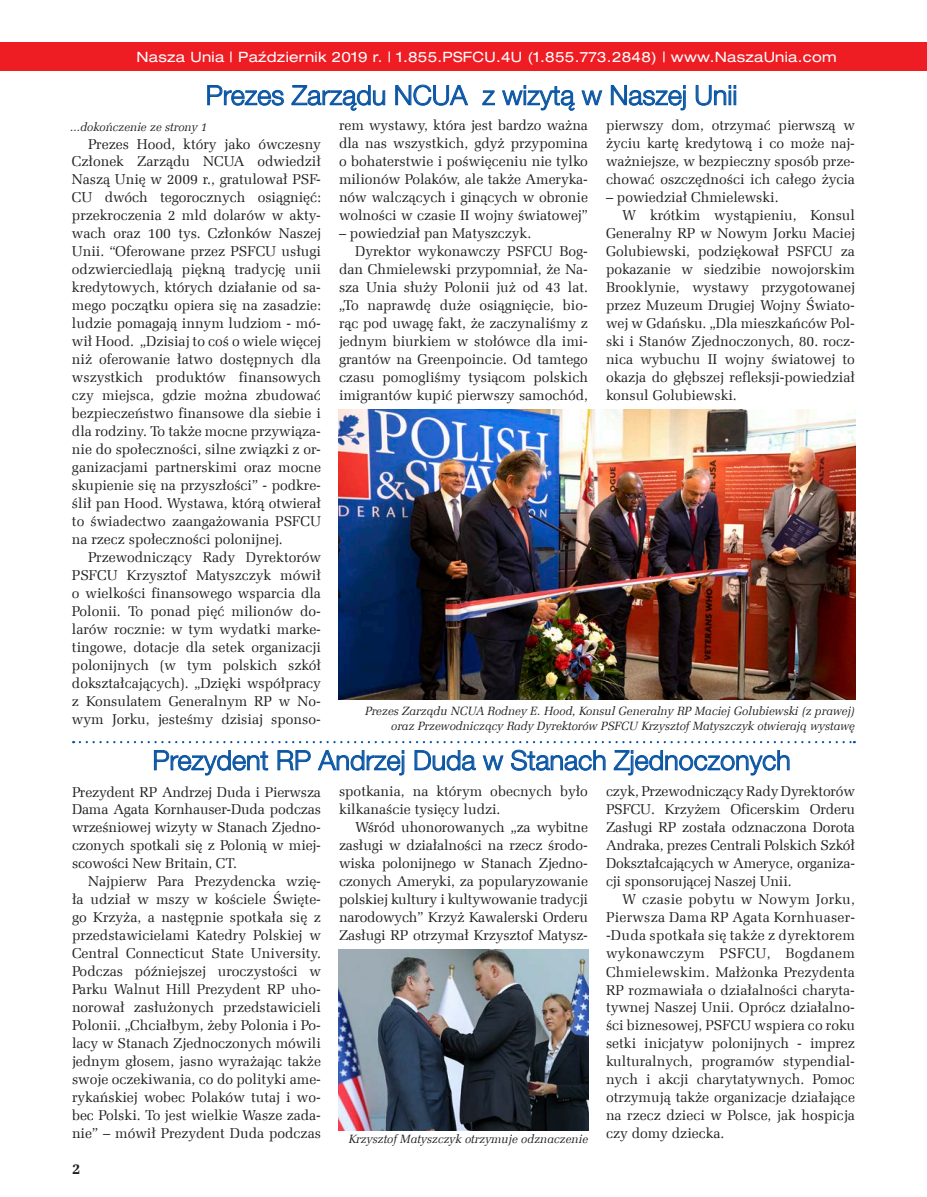
<style>
.page{position:relative;width:927px;height:1197px;background:#fff}
.page>*{position:absolute;margin:0;border:0;box-sizing:border-box;transform-origin:0 0}
.t1{font:300 27px "Helvetica Neue LT Pro";color:#0a55a4}
.page_numbers{font:15px "Zapf Ellipt EU Bold";color:#231f20}
.first_paragraph{font:14.25px/18px "Zapf Ellipt EU Normal";color:#231f20;text-align:justify}
.t2{font:expanded 14.25px "Helvetica Neue LT Pro";letter-spacing:.02em;color:#fff}
.t3{font:12px/14.4px "Zapf Ellipt EU Italic";color:#231f20;text-align:right}
</style>
<div class="page">
<svg style="left:154px;top:750px;width:114px;height:26px"></svg>
<svg style="left:277px;top:750px;width:34px;height:21px"></svg>
<svg style="left:318px;top:750px;width:87px;height:26px"></svg>
<svg style="left:414px;top:750px;width:62px;height:21px"></svg>
<svg style="left:483px;top:755px;width:21px;height:16px"></svg>
<svg style="left:511px;top:749px;width:95px;height:22px"></svg>
<svg style="left:614px;top:750px;width:176px;height:26px"></svg>
<svg style="left:207px;top:85px;width:77px;height:21px"></svg>
<svg style="left:291px;top:85px;width:95px;height:26px"></svg>
<svg style="left:395px;top:84px;width:73px;height:22px"></svg>
<svg style="left:482px;top:90px;width:13px;height:16px"></svg>
<svg style="left:502px;top:85px;width:73px;height:26px"></svg>
<svg style="left:581px;top:90px;width:21px;height:16px"></svg>
<svg style="left:611px;top:85px;width:75px;height:26px"></svg>
<svg style="left:695px;top:85px;width:41px;height:21px"></svg>
<svg style="left:80px;top:741px;width:775px;height:2px"></svg>
<div style="left:0;top:42px;width:927px;height:28px;background:#ee1d23"></div>
<img style="left:339px;top:410px;width:516px;height:289px">
<img style="left:339px;top:950px;width:249px;height:181px">
<p class="t2" style="left:136px;top:49px;width:702px">Nasza Unia | Październik 2019 r. | 1.855.PSFCU.4U (1.855.773.2848) | www.NaszaUnia.com</p>
<p class="t1" style="left:206px;top:79px;width:533px">Prezes Zarządu NCUA z wizytą w Naszej Unii</p>
<p class="t3" style="left:70px;top:119px;width:139px">...dokończenie ze strony 1</p>
<p class="first_paragraph" style="left:72px;top:135px;width:251px;text-indent:16px">Prezes Hood, który jako ówczesny Członek Zarządu NCUA odwiedził Naszą Unię w 2009 r., gratulował PSF-CU dwóch tegorocznych osiągnięć: przekroczenia 2 mld dolarów w akty&shy;wach oraz 100 tys. Członków Naszej Unii. “Oferowane przez PSFCU usługi odzwierciedlają piękną tradycję unii kredytowych, których działanie od sa&shy;mego początku opiera się na zasadzie: ludzie pomagają innym ludziom - mó&shy;wił Hood. „Dzisiaj to coś o wiele więcej niż oferowanie łatwo dostępnych dla wszystkich produktów finansowych czy miejsca, gdzie można zbudować bezpieczeństwo finansowe dla siebie i dla rodziny. To także mocne przywiąza&shy;nie do społeczności, silne związki z or&shy;ganizacjami partnerskimi oraz mocne skupienie się na przyszłości” - podkre&shy;ślił pan Hood. Wystawa, którą otwierał to świadectwo zaangażowania PSFCU na rzecz społeczności polonijnej.</p>
<p class="first_paragraph" style="left:72px;top:549px;width:251px;text-indent:16px">Przewodniczący Rady Dyrektorów PSFCU Krzysztof Matyszczyk mówił o wielkości finansowego wsparcia dla Polonii. To ponad pięć milionów do&shy;larów rocznie: w tym wydatki marke&shy;tingowe, dotacje dla setek organizacji polonijnych (w tym polskich szkół dokształcających). „Dzięki współpracy z Konsulatem Generalnym RP w No&shy;wym Jorku, jesteśmy dzisiaj sponso-</p>
<p class="first_paragraph" style="left:339px;top:117px;width:251px">rem wystawy, która jest bardzo ważna dla nas wszystkich, gdyż przypomina o bohaterstwie i poświęceniu nie tylko milionów Polaków, ale także Ameryka&shy;nów walczących i ginących w obronie wolności w czasie II wojny światowej”</p>
<p class="first_paragraph" style="left:339px;top:225px;width:194px">– powiedział pan Matyszczyk.</p>
<p class="first_paragraph" style="left:339px;top:243px;width:251px;text-indent:16px">Dyrektor wykonawczy PSFCU Bog&shy;dan Chmielewski przypomniał, że Na&shy;sza Unia służy Polonii już od 43 lat. „To naprawdę duże osiągnięcie, bio&shy;rąc pod uwagę fakt, że zaczynaliśmy z jednym biurkiem w stołówce dla imi&shy;grantów na Greenpoincie. Od tamtego czasu pomogliśmy tysiącom polskich imigrantów kupić pierwszy samochód,</p>
<p class="first_paragraph" style="left:606px;top:117px;width:251px">pierwszy dom, otrzymać pierwszą w życiu kartę kredytową i co może naj&shy;ważniejsze, w bezpieczny sposób prze&shy;chować oszczędności ich całego życia</p>
<p class="first_paragraph" style="left:606px;top:189px;width:174px">– powiedział Chmielewski.</p>
<p class="first_paragraph" style="left:606px;top:207px;width:251px;text-indent:16px">W krótkim wystąpieniu, Konsul Generalny RP w Nowym Jorku Maciej Golubiewski, podziękował PSFCU za pokazanie w siedzibie nowojorskim Brooklynie, wystawy przygotowanej przez Muzeum Drugiej Wojny Świato&shy;wej w Gdańsku. „Dla mieszkańców Pol&shy;ski i Stanów Zjednoczonych, 80. rocz&shy;nica wybuchu II wojny światowej to okazja do głębszej refleksji-powiedział konsul Golubiewski.</p>
<p class="t3" style="left:365px;top:704px;width:492px">Prezes Zarządu NCUA Rodney E. Hood, Konsul Generalny RP Maciej Golubiewski (z prawej) oraz Przewodniczący Rady Dyrektorów PSFCU Krzysztof Matyszczyk otwierają wystawę</p>
<p class="t1" style="left:152px;top:744px;width:640px">Prezydent RP Andrzej Duda w Stanach Zjednoczonych</p>
<p class="first_paragraph" style="left:72px;top:783px;width:251px">Prezydent RP Andrzej Duda i Pierwsza Dama Agata Kornhauser-Duda podczas wrześniowej wizyty w Stanach Zjedno&shy;czonych spotkali się z Polonią w miej&shy;scowości New Britain, CT.</p>
<p class="first_paragraph" style="left:72px;top:873px;width:251px;text-indent:16px">Najpierw Para Prezydencka wzię&shy;ła udział w mszy w kościele Święte&shy;go Krzyża, a następnie spotkała się z przedstawicielami Katedry Polskiej w Central Connecticut State University.<br>Podczas późniejszej uroczystości w Parku Walnut Hill Prezydent RP uho&shy;norował zasłużonych przedstawicieli Polonii. „Chciałbym, żeby Polonia i Po&shy;lacy w Stanach Zjednoczonych mówili jednym głosem, jasno wyrażając także swoje oczekiwania, co do polityki ame&shy;rykańskiej wobec Polaków tutaj i wo&shy;bec Polski. To jest wielkie Wasze zada&shy;nie” – mówił Prezydent Duda podczas</p>
<p class="page_numbers" style="left:72px;top:1159px;width:10px">2</p>
<p class="first_paragraph" style="left:339px;top:783px;width:251px">spotkania, na którym obecnych było kilkanaście tysięcy ludzi.</p>
<p class="first_paragraph" style="left:339px;top:819px;width:251px;text-indent:16px">Wśród uhonorowanych „za wybitne zasługi w działalności na rzecz środo&shy;wiska polonijnego w Stanach Zjedno&shy;czonych Ameryki, za popularyzowanie polskiej kultury i kultywowanie tradycji narodowych” Krzyż Kawalerski Orderu Zasługi RP otrzymał Krzysztof Matysz-</p>
<p class="t3" style="left:349px;top:1132px;width:241px">Krzysztof Matyszczyk otrzymuje odznaczenie</p>
<p class="first_paragraph" style="left:606px;top:783px;width:251px">czyk, Przewodniczący Rady Dyrektorów PSFCU. Krzyżem Oficerskim Orderu Zasługi RP została odznaczona Dorota Andraka, prezes Centrali Polskich Szkół Dokształcających w Ameryce, organiza&shy;cji sponsorującej Naszej Unii.</p>
<p class="first_paragraph" style="left:606px;top:891px;width:251px;text-indent:16px">W czasie pobytu w Nowym Jorku, Pierwsza Dama RP Agata Kornhuaser--Duda spotkała się także z dyrektorem wykonawczym PSFCU, Bogdanem Chmielewskim. Małżonka Prezydenta RP rozmawiała o działalności charyta&shy;tywnej Naszej Unii. Oprócz działalno&shy;ści biznesowej, PSFCU wspiera co roku setki inicjatyw polonijnych - imprez kulturalnych, programów stypendial&shy;nych i akcji charytatywnych. Pomoc otrzymują także organizacje działające na rzecz dzieci w Polsce, jak hospicja czy domy dziecka.</p>
</div>
